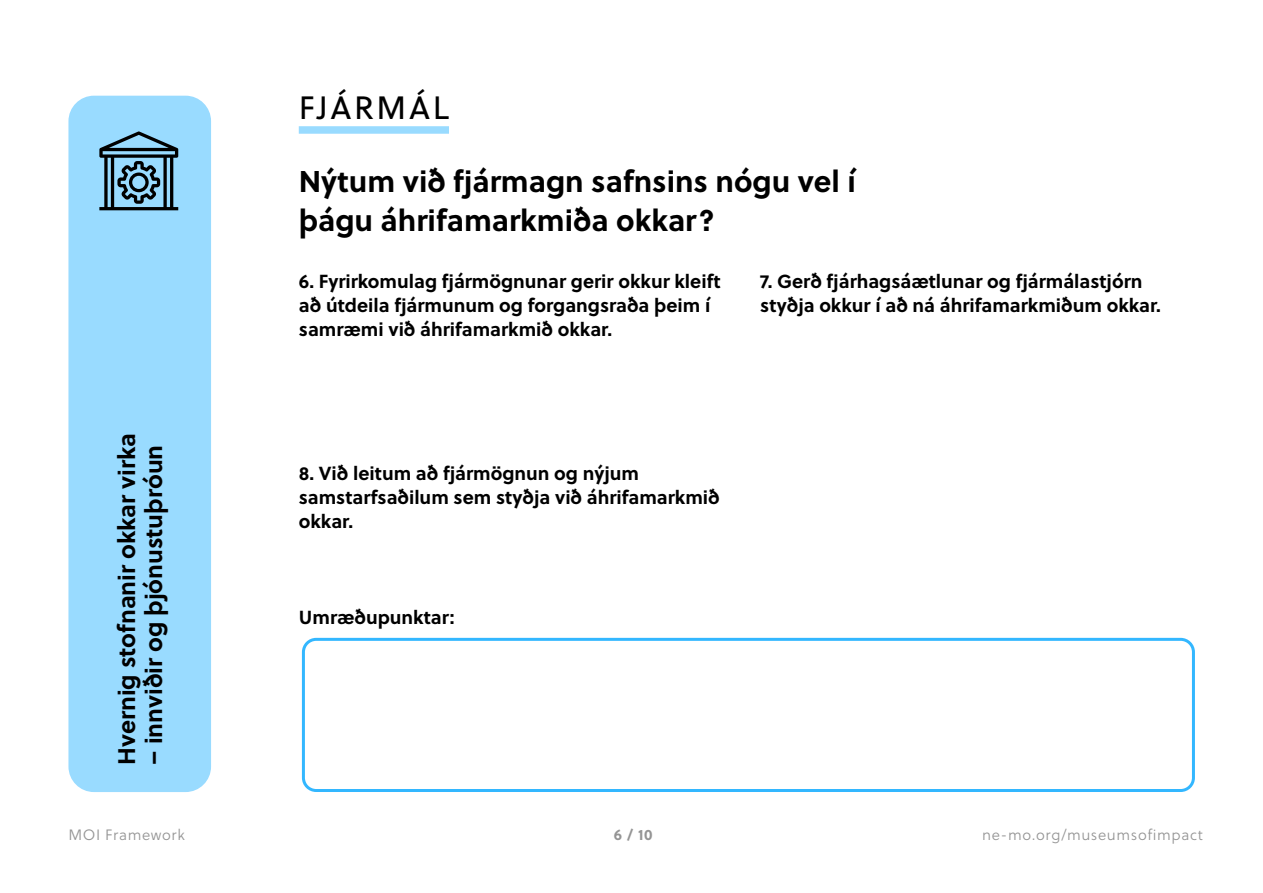
<style>
.page{position:relative;width:1263px;height:893px;background:#fff}
.page>*{position:absolute;margin:0;border:0;box-sizing:border-box;transform-origin:0 0}
.subheader_enabler{font:32.25px "Soleil";letter-spacing:.08em;color:#000}
.question_no_underline{font:700 30px/39px "Soleil";color:#000}
.t1{font:700 24px "Soleil";color:#000}
.statements{font:700 18.9px/24px "Soleil";color:#000}
.t2{font:15px "Soleil Lt";letter-spacing:.04em;color:#949494}
.t3{font:700 15px "Soleil";color:#949494}
</style>
<div class="page">
<div style="left:68px;top:96px;width:143px;height:696px;background:#99dbff;border-radius:26px"></div>
<svg style="left:99px;top:131px;width:79px;height:79px"></svg>
<div style="left:299px;top:126px;width:150px;height:8px;background:#99dbff"></div>
<div style="left:302px;top:638px;width:893px;height:154px;border:3px solid #33b7ff;border-radius:13px"></div>
<p class="subheader_enabler" style="left:299px;top:85px;width:152px">FJÁRMÁL</p>
<h3 class="question_no_underline" style="left:299px;top:160px;width:559px">Nýtum við fjármagn safnsins nógu vel í þágu áhrifamarkmiða okkar?</h3>
<p class="t1" style="left:108px;top:765px;width:333px;rotate:-90deg">Hvernig stofnanir okkar virka</p>
<p class="t1" style="left:135px;top:765px;width:322px;rotate:-90deg">– innviðir og þjónustuþróun</p>
<p class="statements" style="left:299px;top:268px;width:423px">6. Fyrirkomulag fjármögnunar gerir okkur kleift að útdeila fjármunum og forgangsraða þeim í samræmi við áhrifamarkmið okkar.</p>
<p class="statements" style="left:760px;top:268px;width:402px">7. Gerð fjárhagsáætlunar og fjármálastjórn styðja okkur í að ná áhrifamarkmiðum okkar.</p>
<p class="statements" style="left:299px;top:460px;width:422px">8. Við leitum að fjármögnun og nýjum samstarfsaðilum sem styðja við áhrifamarkmið okkar.</p>
<p class="statements" style="left:299px;top:604px;width:157px">Umræðupunktar:</p>
<p class="t2" style="left:68px;top:824px;width:118px">MOI Framework</p>
<p class="t3" style="left:614px;top:823px;width:40px">6 / 10</p>
<p class="t2" style="left:982px;top:824px;width:222px">ne-mo.org/museumsofimpact</p>
</div>
